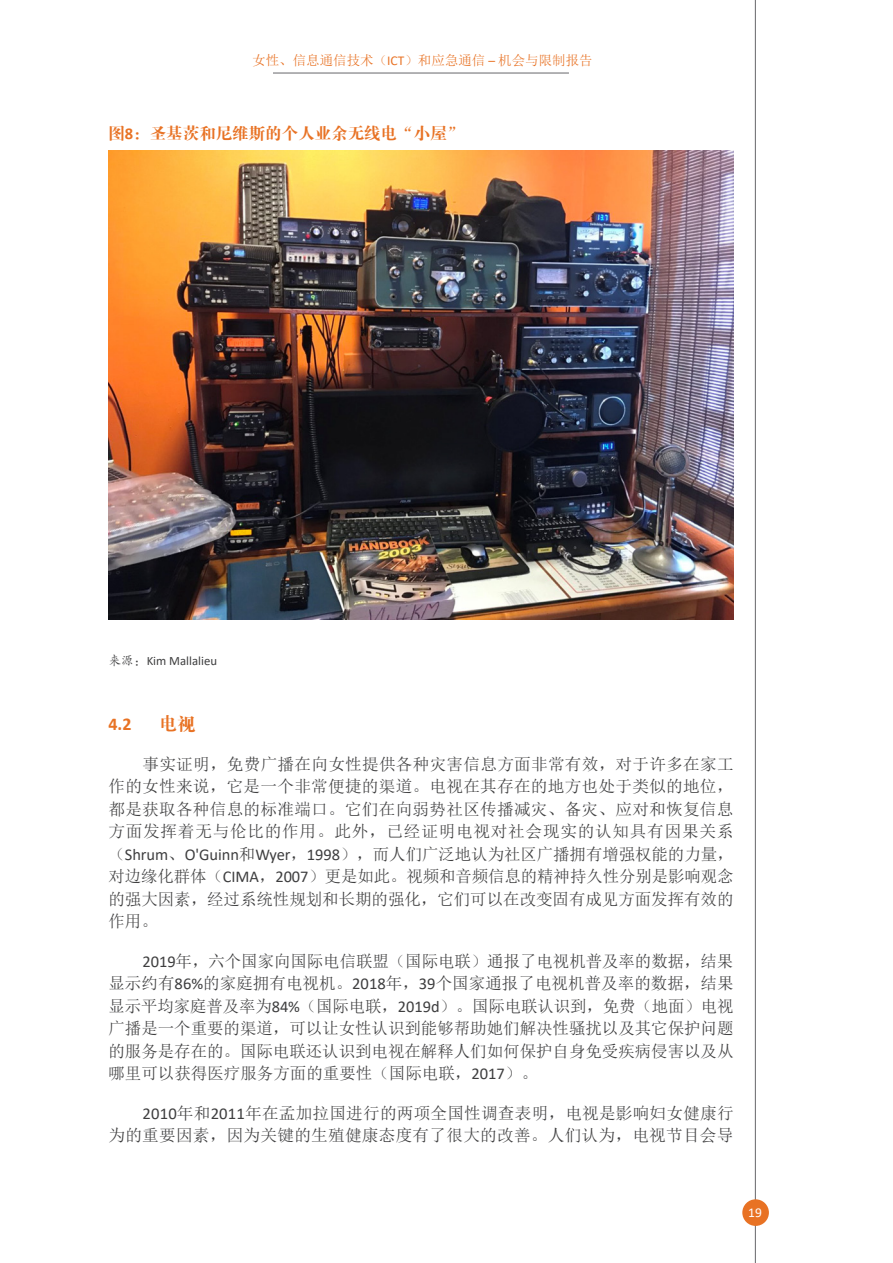
<style>
.page{position:relative;width:893px;height:1263px;background:#fff}
.page>*{position:absolute;margin:0;border:0;box-sizing:border-box;transform-origin:0 0}
.Heading_2{font:700 18px "Calibri";color:#e87224}
.Heading_2-2{font:18px "FZDBSJW MOD GB1 0";color:#e87224}
.t1{font:16.5px/22.5px "Sim Sun";color:#3e3e3f;text-align:justify}
.Figure_title{font:16.5px "FZDBSJW MOD GB1 0";color:#e87224}
.t2{font:13.5px "Sim Sun";color:#e87224}
.t3{font:13.5px "Calibri";color:#fff}
.Source_text{font:12.75px "Calibri";color:#3e3e3f}
.s1{font-family:"Calibri"}
.s2{font-family:"Calibri";font-weight:700}
.s3{font-family:"FZKTJW GB1 0"}
</style>
<div class="page">
<hr style="left:755px;top:0;width:1px;height:1263px;background:#67676a">
<div style="left:742px;top:1199px;width:27px;height:27px;background:#e87224;border-radius:50%"></div>
<hr style="left:273px;top:73px;width:296px;height:1px;background:#67676a">
<img style="left:108px;top:151px;width:625px;height:468px">
<p class="t2" style="left:252px;top:53px;width:342px">女性、信息通信技术（<span class="s1">ICT</span>）和应急通信 <span class="s1">–</span> 机会与限制报告</p>
<p class="Figure_title" style="left:108px;top:124px;width:356px">图<span class="s2">8</span>：圣基茨和尼维斯的个人业余无线电“小屋”</p>
<p class="Source_text" style="left:108px;top:651px;width:110px"><span class="s3">来源：</span>Kim Mallalieu</p>
<h2 class="Heading_2" style="left:108px;top:711px;width:25px">4.2</h2>
<h2 class="Heading_2-2" style="left:159px;top:714px;width:37px">电视</h2>
<p class="t1" style="left:108px;top:753px;width:627px;text-indent:34px">事实证明，免费广播在向女性提供各种灾害信息方面非常有效，对于许多在家工作的女性来说，它是一个非常便捷的渠道。电视在其存在的地方也处于类似的地位，都是获取各种信息的标准端口。它们在向弱势社区传播减灾、备灾、应对和恢复信息方面发挥着无与伦比的作用。此外，已经证明电视对社会现实的认知具有因果关系（<span class="s1">Shrum</span>、<span class="s1">O'Guinn</span>和<span class="s1">Wyer</span>，<span class="s1">1998</span>），而人们广泛地认为社区广播拥有增强权能的力量，对边缘化群体（<span class="s1">CIMA</span>，<span class="s1">2007</span>）更是如此。视频和音频信息的精神持久性分别是影响观念的强大因素，经过系统性规划和长期的强化，它们可以在改变固有成见方面发挥有效的作用。</p>
<p class="t1" style="left:108px;top:950px;width:627px;text-indent:34px"><span class="s1">2019</span>年，六个国家向国际电信联盟（国际电联）通报了电视机普及率的数据，结果显示约有<span class="s1">86%</span>的家庭拥有电视机。<span class="s1">2018</span>年，<span class="s1">39</span>个国家通报了电视机普及率的数据，结果显示平均家庭普及率为<span class="s1">84%</span>（国际电联，<span class="s1">2019d</span>）。国际电联认识到，免费（地面）电视广播是一个重要的渠道，可以让女性认识到能够帮助她们解决性骚扰以及其它保护问题的服务是存在的。国际电联还认识到电视在解释人们如何保护自身免受疾病侵害以及从哪里可以获得医疗服务方面的重要性（国际电联，<span class="s1">2017</span>）。</p>
<p class="t1" style="left:108px;top:1102px;width:627px;text-align:right"><span class="s1">2010</span>年和<span class="s1">2011</span>年在孟加拉国进行的两项全国性调查表明，电视是影响妇女健康行<br>为的重要因素，因为关键的生殖健康态度有了很大的改善。人们认为，电视节目会导</p>
<p class="t3" style="left:748px;top:1203px;width:15px">19</p>
</div>
